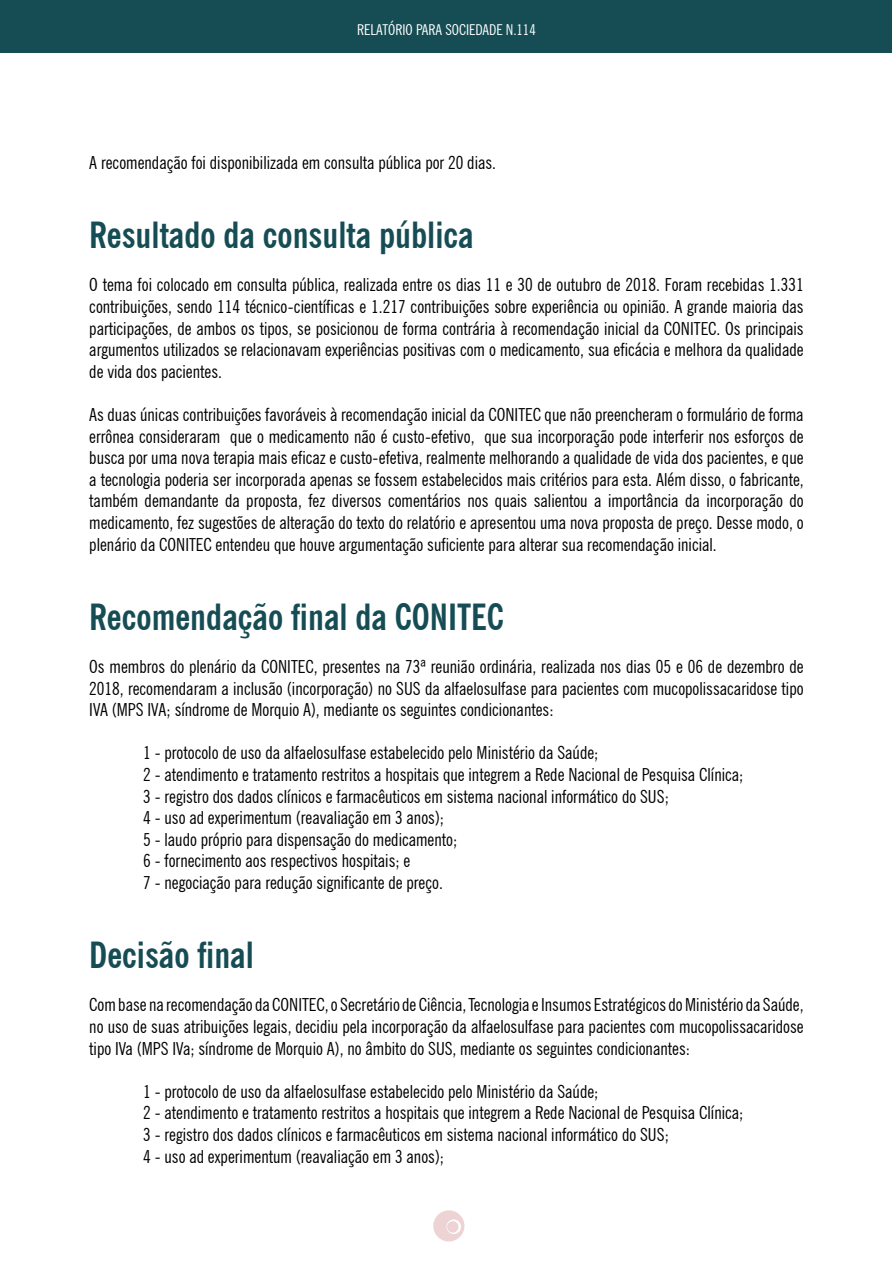
<style>
.page{position:relative;width:893px;height:1263px;background:#fff}
.page>*{position:absolute;margin:0;border:0;box-sizing:border-box;transform-origin:0 0}
.t1{font:700 condensed 36px "News Gothic BT";color:#164d54}
.t2{font:condensed 18px/21.6px "News Gothic BT";color:#000;text-align:justify}
.t3{font:condensed 15px "News Gothic BT";color:#fff}
</style>
<div class="page">
<div style="left:1px;top:0;width:891px;height:52px;background:#164d54"></div>
<svg style="left:433px;top:1210px;width:31px;height:31px"></svg>
<svg style="left:447px;top:1221px;width:12px;height:12px"></svg>
<p class="t3" style="left:357px;top:20px;width:180px">RELATÓRIO PARA SOCIEDADE N.114</p>
<p class="t2" style="left:89px;top:152px;width:408px">A recomendação foi disponibilizada em consulta pública por 20 dias.</p>
<h1 class="t1" style="left:89px;top:213px;width:386px">Resultado da consulta pública</h1>
<p class="t2" style="left:89px;top:274px;width:716px">O tema foi colocado em consulta pública, realizada entre os dias 11 e 30 de outubro de 2018. Foram recebidas 1.331 contribuições, sendo 114 técnico-científicas e 1.217 contribuições sobre experiência ou opinião. A grande maioria das participações, de ambos os tipos, se posicionou de forma contrária à recomendação inicial da CONITEC. Os principais argumentos utilizados se relacionavam experiências positivas com o medicamento, sua eficácia e melhora da qualidade de vida dos pacientes.</p>
<p class="t2" style="left:89px;top:404px;width:716px">As duas únicas contribuições favoráveis à recomendação inicial da CONITEC que não preencheram o formulário de forma errônea consideraram que o medicamento não é custo-efetivo, que sua incorporação pode interferir nos esforços de busca por uma nova terapia mais eficaz e custo-efetiva, realmente melhorando a qualidade de vida dos pacientes, e que a tecnologia poderia ser incorporada apenas se fossem estabelecidos mais critérios para esta. Além disso, o fabricante, também demandante da proposta, fez diversos comentários nos quais salientou a importância da incorporação do medicamento, fez sugestões de alteração do texto do relatório e apresentou uma nova proposta de preço. Desse modo, o plenário da CONITEC entendeu que houve argumentação suficiente para alterar sua recomendação inicial.</p>
<h1 class="t1" style="left:89px;top:595px;width:416px">Recomendação final da CONITEC</h1>
<p class="t2" style="left:89px;top:656px;width:716px">Os membros do plenário da CONITEC, presentes na 73ª reunião ordinária, realizada nos dias 05 e 06 de dezembro de 2018, recomendaram a inclusão (incorporação) no SUS da alfaelosulfase para pacientes com mucopolissacaridose tipo IVA (MPS IVA; síndrome de Morquio A), mediante os seguintes condicionantes:</p>
<p class="t2" style="left:143px;top:742px;width:602px;text-align:left">1 - protocolo de uso da alfaelosulfase estabelecido pelo Ministério da Saúde;<br>2 - atendimento e tratamento restritos a hospitais que integrem a Rede Nacional de Pesquisa Clínica; 3 - registro dos dados clínicos e farmacêuticos em sistema nacional informático do SUS;<br>4 - uso ad experimentum (reavaliação em 3 anos);<br>5 - laudo próprio para dispensação do medicamento;<br>6 - fornecimento aos respectivos hospitais; e<br>7 - negociação para redução significante de preço.</p>
<h1 class="t1" style="left:89px;top:933px;width:166px">Decisão final</h1>
<p class="t2" style="left:89px;top:994px;width:716px">Com base na recomendação da CONITEC, o Secretário de Ciência, Tecnologia e Insumos Estratégicos do Ministério da Saúde, no uso de suas atribuições legais, decidiu pela incorporação da alfaelosulfase para pacientes com mucopolissacaridose tipo IVa (MPS IVa; síndrome de Morquio A), no âmbito do SUS, mediante os seguintes condicionantes:</p>
<p class="t2" style="left:143px;top:1080px;width:602px;text-align:left">1 - protocolo de uso da alfaelosulfase estabelecido pelo Ministério da Saúde;<br>2 - atendimento e tratamento restritos a hospitais que integrem a Rede Nacional de Pesquisa Clínica; 3 - registro dos dados clínicos e farmacêuticos em sistema nacional informático do SUS;<br>4 - uso ad experimentum (reavaliação em 3 anos);</p>
</div>
